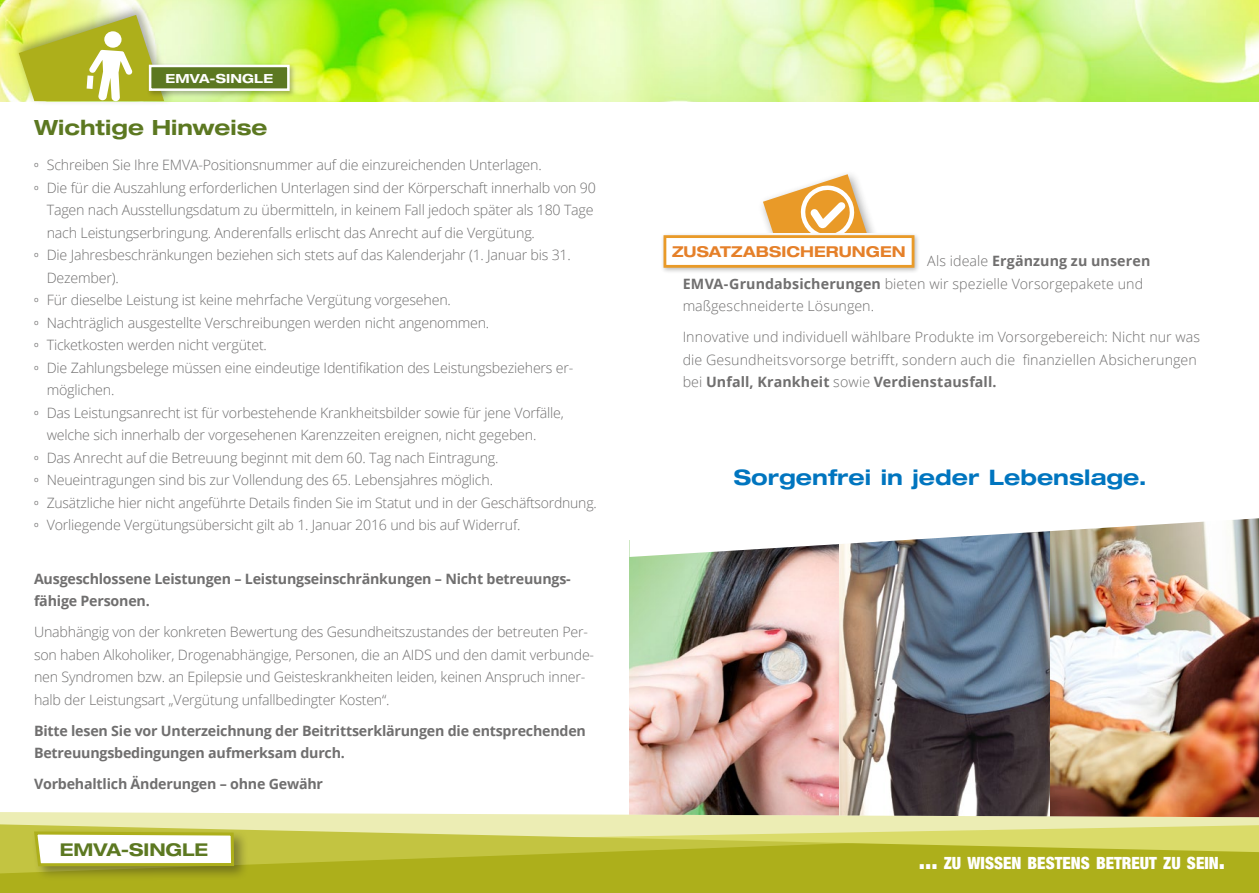
<style>
.page{position:relative;width:1259px;height:893px;background:#fff}
.page>*{position:absolute;margin:0;border:0;box-sizing:border-box;transform-origin:0 0}
.t1{font:700 expanded 21.45px "Helvetica Neue";color:#0075bf}
.t2{font:700 expanded 21px "Helvetica Neue";color:#5c7821}
.t3{font:700 expanded 17.7px "Helvetica Neue";letter-spacing:-.005em;color:#5c7821}
.t4{font:900 condensed 16.8px "Helvetica Neue";color:#fff}
.t5{font:700 expanded 15px "Helvetica Neue";letter-spacing:.005em;color:#e58029}
.t6{font:300 14.25px/22.5px "Open Sans";letter-spacing:-.015em;color:#706f6f}
.t7{font:300 14.25px/22.5px "Open Sans";letter-spacing:.005em;color:#706f6f}
.t8{font:700 14.25px/22.5px "Open Sans";letter-spacing:-.015em;color:#706f6f}
.t9{font:700 expanded 12.6px "Helvetica Neue";letter-spacing:.01em;color:#fff}
.s1{font-weight:700}
.s2{font-size:24px}
</style>
<div class="page">
<img style="left:629px;top:557px;width:210px;height:255px">
<img style="left:1049px;top:557px;width:210px;height:255px">
<img style="left:839px;top:557px;width:210px;height:255px">
<img style="left:629px;top:518px;width:630px;height:39px">
<svg style="left:763px;top:174px;width:105px;height:58px"></svg>
<div style="left:660px;top:232px;width:260px;height:42px;background:#1d1d1b;opacity:.3"></div>
<div style="left:663px;top:235px;width:251px;height:33px;background:#fff;border:3px solid #e99a28"></div>
<img style="left:706px;top:0;width:553px;height:101px">
<img style="left:0;top:0;width:706px;height:101px">
<div style="left:12px;top:3px;width:162px;height:103px;background:#1d1d1b;opacity:.4"></div>
<svg style="left:19px;top:15px;width:145px;height:86px;background:#c4c956"></svg>
<div style="left:147px;top:62px;width:150px;height:36px;background:#1d1d1b;opacity:.3"></div>
<div style="left:150px;top:66px;width:138px;height:24px;background:#5c7821"></div>
<div style="left:149px;top:65px;width:141px;height:26px;border:3px solid #fff"></div>
<div style="left:0;top:874px;width:1259px;height:19px;background:#adaf1b"></div>
<svg style="left:0;top:812px;width:1259px;height:62px;background:#c9c95f"></svg>
<div style="left:32px;top:828px;width:217px;height:53px;background:#1d1d1b;opacity:.4"></div>
<svg style="left:32px;top:830px;width:204px;height:38px"></svg>
<p class="t9" style="left:165px;top:70px;width:109px">EMVA-SINGLE</p>
<p class="t2" style="left:34px;top:114px;width:235px">Wichtige Hinweise</p>
<p class="t6" style="left:34px;top:153px;width:509px"><sup>o</sup> Schreiben Sie Ihre EMVA-Positionsnummer auf die einzureichenden Unterlagen.</p>
<p class="t6" style="left:47px;top:176px;width:550px;text-indent:-13px"><sup>o</sup> Die für die Auszahlung erforderlichen Unterlagen sind der Körperschaft innerhalb von 90<br>Tagen nach Ausstellungsdatum zu übermitteln, in keinem Fall jedoch später als 180 Tage nach Leistungserbringung. Anderenfalls erlischt das Anrecht auf die Vergütung.</p>
<p class="t6" style="left:47px;top:243px;width:526px;text-indent:-13px"><sup>o</sup> Die Jahresbeschränkungen beziehen sich stets auf das Kalenderjahr (1. Januar bis 31.<br>Dezember).</p>
<p class="t6" style="left:34px;top:288px;width:418px"><sup>o</sup> Für dieselbe Leistung ist keine mehrfache Vergütung vorgesehen.</p>
<p class="t6" style="left:34px;top:311px;width:457px"><sup>o</sup> Nachträglich ausgestellte Verschreibungen werden nicht angenommen.</p>
<p class="t6" style="left:34px;top:333px;width:234px"><sup>o</sup> Ticketkosten werden nicht vergütet.</p>
<p class="t6" style="left:47px;top:356px;width:528px;text-indent:-13px"><sup>o</sup> Die Zahlungsbelege müssen eine eindeutige Identifikation des Leistungsbeziehers er&shy;möglichen.</p>
<p class="t6" style="left:47px;top:401px;width:519px;text-indent:-13px"><sup>o</sup> Das Leistungsanrecht ist für vorbestehende Krankheitsbilder sowie für jene Vorfälle, welche sich innerhalb der vorgesehenen Karenzzeiten ereignen, nicht gegeben.</p>
<p class="t6" style="left:34px;top:446px;width:466px"><sup>o</sup> Das Anrecht auf die Betreuung beginnt mit dem 60. Tag nach Eintragung.</p>
<p class="t6" style="left:34px;top:468px;width:460px"><sup>o</sup> Neueintragungen sind bis zur Vollendung des 65. Lebensjahres möglich.</p>
<p class="t6" style="left:34px;top:491px;width:564px"><sup>o</sup> Zusätzliche hier nicht angeführte Details finden Sie im Statut und in der Geschäftsordnung.</p>
<p class="t6" style="left:34px;top:513px;width:488px"><sup>o</sup> Vorliegende Vergütungsübersicht gilt ab 1. Januar 2016 und bis auf Widerruf.</p>
<p class="t8" style="left:34px;top:567px;width:537px">Ausgeschlossene Leistungen – Leistungseinschränkungen – Nicht betreuungs&shy;fähige Personen.</p>
<p class="t6" style="left:34px;top:620px;width:561px">Unabhängig von der konkreten Bewertung des Gesundheitszustandes der betreuten Per&shy;son haben Alkoholiker, Drogenabhängige, Personen, die an AIDS und den damit verbunde&shy;nen Syndromen bzw. an Epilepsie und Geisteskrankheiten leiden, keinen Anspruch inner&shy;halb der Leistungsart „Vergütung unfallbedingter Kosten“.</p>
<p class="t8" style="left:34px;top:719px;width:553px">Bitte lesen Sie vor Unterzeichnung der Beitrittserklärungen die entsprechenden<br>Betreuungsbedingungen aufmerksam durch.</p>
<p class="t8" style="left:34px;top:772px;width:290px">Vorbehaltlich Änderungen – ohne Gewähr</p>
<p class="t3" style="left:60px;top:838px;width:150px">EMVA-SINGLE</p>
<p class="t5" style="left:672px;top:242px;width:235px">ZUSATZABSICHERUNGEN</p>
<p class="t7" style="left:682px;top:249px;width:469px;text-indent:245px">Als ideale <span class="s1">Ergänzung zu unseren<br>EMVA-Grundabsicherungen</span> bieten wir spezielle Vorsorgepakete und maßgeschneiderte Lösungen.</p>
<p class="t7" style="left:682px;top:325px;width:519px">Innovative und individuell wählbare Produkte im Vorsorgebereich: Nicht nur was die Gesundheitsvorsorge betrifft, sondern auch die finanziellen Absicherungen bei <span class="s1">Unfall, Krankheit</span> sowie <span class="s1">Verdienstausfall.</span></p>
<p class="t1" style="left:733px;top:464px;width:415px">Sorgenfrei in jeder Lebenslage.</p>
<p class="t4" style="left:919px;top:849px;width:307px"><span class="s2">...</span> ZU WISSEN BESTENS BETREUT ZU SEIN<span class="s2">.</span></p>
</div>
